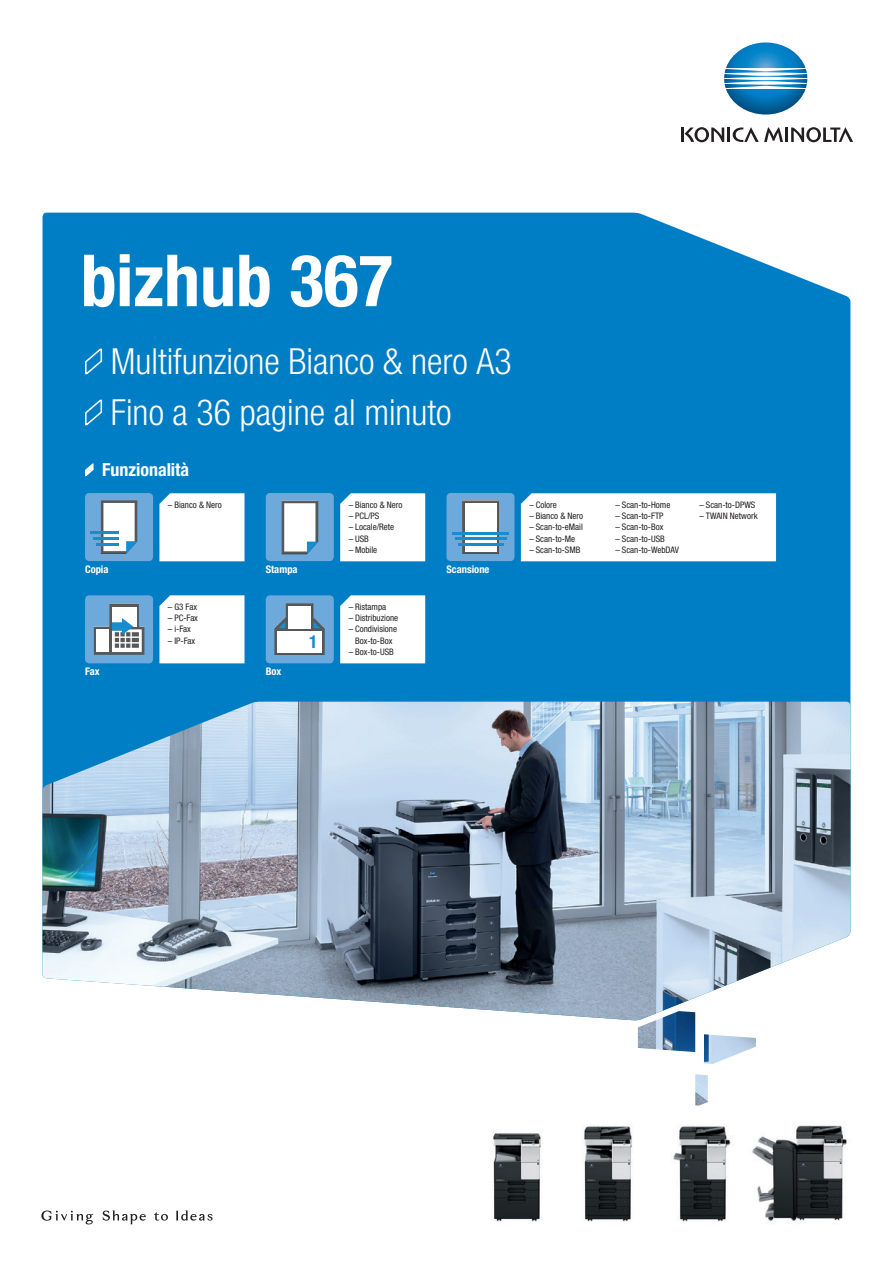
<style>
.page{position:relative;width:893px;height:1263px;background:#fff}
.page>*{position:absolute;margin:0;border:0;box-sizing:border-box;transform-origin:0 0}
.Bro_Title_HEAD_BoldC{font:700 condensed 72px "Helvetica Neue LTW1 G";color:#fff}
.Bro_Title_SUBLINE_Li{font:300 condensed 36px "Helvetica Neue LTW1 G";color:#fff}
.Bro_Inside_SUBHEAD_W{font:700 condensed 18px "Helvetica Neue LTW1 G";color:#fff}
.t1{font:700 condensed 17.85px "Helvetica Neue LTW1 G";color:#178dce}
.Bro_Inside_ICON_SUBL{font:700 condensed 10.5px "Helvetica Neue LTW1 G";color:#fff}
.Bro_Inside_WORKFLOW{font:condensed 9px/11.1px "Helvetica Neue LTW1 G";color:#231f20;text-align:center}
</style>
<div class="page">
<div style="left:43px;top:213px;width:807px;height:489px;background:#007ec5"></div>
<svg style="left:84px;top:348px;width:19px;height:28px"></svg>
<svg style="left:84px;top:399px;width:19px;height:28px"></svg>
<svg style="left:84px;top:461px;width:10px;height:17px"></svg>
<img style="left:724px;top:42px;width:83px;height:73px">
<hr style="left:785px;top:128px;width:3px;height:14px;background:#231f20">
<svg style="left:791px;top:127px;width:62px;height:15px"></svg>
<svg style="left:681px;top:127px;width:102px;height:15px"></svg>
<svg style="left:103px;top:1210px;width:43px;height:14px"></svg>
<svg style="left:176px;top:1210px;width:37px;height:10px"></svg>
<svg style="left:41px;top:1210px;width:52px;height:14px"></svg>
<svg style="left:154px;top:1212px;width:14px;height:9px"></svg>
<img style="left:752px;top:1125px;width:95px;height:96px">
<img style="left:493px;top:1133px;width:48px;height:89px">
<img style="left:584px;top:1126px;width:48px;height:96px">
<img style="left:673px;top:1126px;width:58px;height:96px">
<svg style="left:159px;top:493px;width:85px;height:68px"></svg>
<div style="left:266px;top:595px;width:68px;height:68px;background:#6da9db;border-radius:4px"></div>
<svg style="left:274px;top:603px;width:51px;height:52px"></svg>
<div style="left:288px;top:606px;width:23px;height:22px;background:#fff"></div>
<div style="left:277px;top:631px;width:45px;height:21px;background:#fff"></div>
<div style="left:266px;top:493px;width:68px;height:68px;background:#6da9db;border-radius:4px"></div>
<div style="left:446px;top:493px;width:68px;height:68px;background:#6da9db;border-radius:4px"></div>
<svg style="left:281px;top:501px;width:38px;height:54px"></svg>
<svg style="left:281px;top:500px;width:37px;height:54px;background:#ced6db"></svg>
<div style="left:85px;top:595px;width:68px;height:68px;background:#6da9db;border-radius:4px"></div>
<svg style="left:93px;top:626px;width:1px;height:29px"></svg>
<svg style="left:94px;top:604px;width:51px;height:51px"></svg>
<div style="left:85px;top:493px;width:68px;height:68px;background:#6da9db;border-radius:4px"></div>
<svg style="left:100px;top:500px;width:1px;height:54px"></svg>
<svg style="left:101px;top:500px;width:37px;height:54px;background:#c9d2d9"></svg>
<hr style="left:96px;top:543px;width:23px;height:2px;background:#178dce">
<hr style="left:94px;top:537px;width:25px;height:3px;background:#178dce">
<hr style="left:91px;top:531px;width:28px;height:3px;background:#178dce">
<div style="left:461px;top:500px;width:39px;height:55px;background:linear-gradient(to right,#57585b,#57585b)"></div>
<div style="left:465px;top:503px;width:31px;height:48px;background:#fff"></div>
<hr style="left:458px;top:543px;width:45px;height:3px;background:#178dce">
<hr style="left:455px;top:537px;width:51px;height:3px;background:#178dce">
<hr style="left:452px;top:532px;width:57px;height:2px;background:#178dce">
<svg style="left:340px;top:493px;width:85px;height:68px"></svg>
<svg style="left:340px;top:595px;width:85px;height:68px"></svg>
<svg style="left:159px;top:595px;width:85px;height:68px"></svg>
<svg style="left:521px;top:493px;width:255px;height:68px"></svg>
<img style="left:43px;top:702px;width:807px;height:404px">
<p class="Bro_Title_HEAD_BoldC" style="left:81px;top:237px;width:314px">bizhub 367</p>
<p class="Bro_Title_SUBLINE_Li" style="left:111px;top:340px;width:403px">Multifunzione Bianco &amp; nero A3</p>
<p class="Bro_Title_SUBLINE_Li" style="left:111px;top:391px;width:342px">Fino a 36 pagine al minuto</p>
<p class="Bro_Inside_SUBHEAD_W" style="left:102px;top:459px;width:89px">Funzionalità</p>
<p class="Bro_Inside_WORKFLOW" style="left:168px;top:499px;width:55px">– Bianco &amp; Nero</p>
<p class="Bro_Inside_WORKFLOW" style="left:349px;top:499px;width:55px">– Bianco &amp; Nero</p>
<p class="Bro_Inside_WORKFLOW" style="left:349px;top:511px;width:32px">– PCL/PS</p>
<p class="Bro_Inside_WORKFLOW" style="left:349px;top:522px;width:47px">– e/Rete</p>
<p class="Bro_Inside_WORKFLOW" style="left:349px;top:533px;width:22px">– USB</p>
<p class="Bro_Inside_WORKFLOW" style="left:349px;top:544px;width:30px">– Mobile</p>
<p class="Bro_Inside_ICON_SUBL" style="left:266px;top:563px;width:33px">Stampa</p>
<p class="Bro_Inside_ICON_SUBL" style="left:85px;top:563px;width:25px">Copia</p>
<p class="Bro_Inside_ICON_SUBL" style="left:446px;top:563px;width:44px">Scansione</p>
<p class="Bro_Inside_ICON_SUBL" style="left:85px;top:665px;width:16px">Fax</p>
<p class="Bro_Inside_WORKFLOW" style="left:168px;top:602px;width:31px">– G3 Fax</p>
<p class="Bro_Inside_WORKFLOW" style="left:168px;top:613px;width:32px">– PC-Fax</p>
<p class="Bro_Inside_WORKFLOW" style="left:168px;top:624px;width:24px">– i-Fax</p>
<p class="Bro_Inside_WORKFLOW" style="left:168px;top:635px;width:29px">– IP-Fax</p>
<p class="Bro_Inside_ICON_SUBL" style="left:266px;top:665px;width:17px">Box</p>
<p class="t1" style="left:309px;top:631px;width:10px">1</p>
<p class="Bro_Inside_WORKFLOW" style="left:349px;top:602px;width:39px">– istampa</p>
<p class="Bro_Inside_WORKFLOW" style="left:349px;top:613px;width:51px">– Distribuzione</p>
<p class="Bro_Inside_WORKFLOW" style="left:349px;top:624px;width:50px">– Condivisione<br>Box-to-Box</p>
<p class="Bro_Inside_WORKFLOW" style="left:349px;top:646px;width:47px">– Box-to-USB</p>
<p class="Bro_Inside_WORKFLOW" style="left:529px;top:499px;width:29px">– Colore</p>
<p class="Bro_Inside_WORKFLOW" style="left:529px;top:511px;width:55px">– Bianco &amp; Nero</p>
<p class="Bro_Inside_WORKFLOW" style="left:529px;top:522px;width:55px">– Scan-to-eMail</p>
<p class="Bro_Inside_WORKFLOW" style="left:529px;top:533px;width:47px">– Scan-to-Me</p>
<p class="Bro_Inside_WORKFLOW" style="left:529px;top:544px;width:53px">– Scan-to-SMB</p>
<p class="Bro_Inside_WORKFLOW" style="left:615px;top:499px;width:56px">– Scan-to-Home</p>
<p class="Bro_Inside_WORKFLOW" style="left:615px;top:511px;width:50px">– Scan-to-FTP</p>
<p class="Bro_Inside_WORKFLOW" style="left:615px;top:522px;width:49px">– Scan-to-Box</p>
<p class="Bro_Inside_WORKFLOW" style="left:615px;top:533px;width:51px">– Scan-to-USB</p>
<p class="Bro_Inside_WORKFLOW" style="left:615px;top:544px;width:65px">– Scan-to-WebDAV</p>
<p class="Bro_Inside_WORKFLOW" style="left:699px;top:499px;width:57px">– Scan-to-DPWS</p>
<p class="Bro_Inside_WORKFLOW" style="left:699px;top:511px;width:60px">– TWAIN Network</p>
</div>
